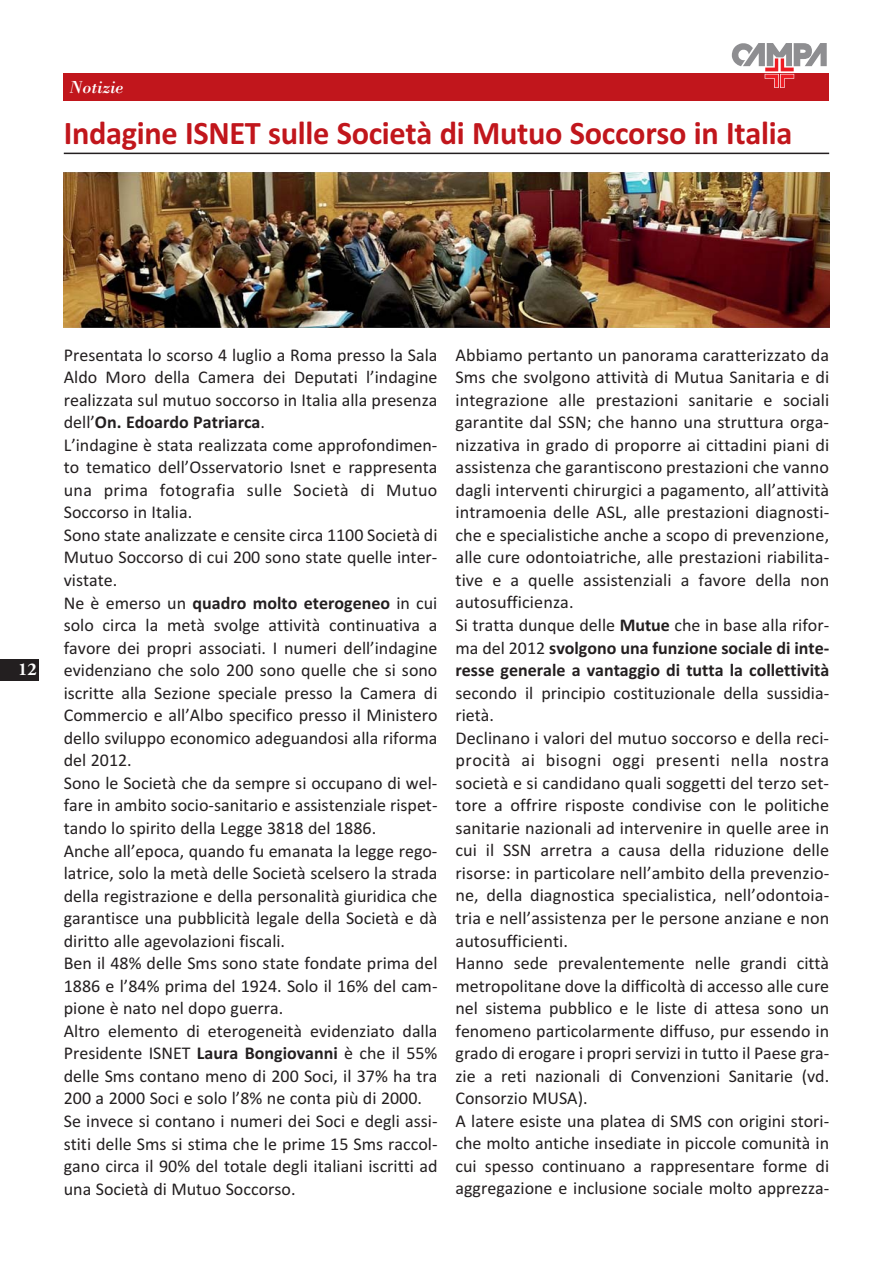
<style>
.page{position:relative;width:893px;height:1263px;background:#fff}
.page>*{position:absolute;margin:0;border:0;box-sizing:border-box;transform-origin:0 0}
.t1{font:33px "Calibri Bold OTF";letter-spacing:-.01em;color:#c1161c}
.t2{font:18px/22.5px "Calibri";color:#231f20}
.t3{font:italic 18px "Bodoni Std";color:#fff}
.t4{font:700 18px "Adobe Garamond Pro";color:#fff}
.s1{font-weight:700}
</style>
<div class="page">
<div style="left:0;top:659px;width:38px;height:21px;background:#231f20"></div>
<div style="left:64px;top:73px;width:765px;height:27px;background:#c1161c"></div>
<svg style="left:732px;top:43px;width:95px;height:45px"></svg>
<hr style="left:64px;top:153px;width:765px;height:1px;background:#231f20">
<img style="left:64px;top:173px;width:765px;height:154px">
<p class="t3" style="left:70px;top:80px;width:55px">Notizie</p>
<h1 class="t1" style="left:64px;top:121px;width:730px">Indagine ISNET sulle Società di Mutuo Soccorso in Italia</h1>
<p class="t4" style="left:18px;top:658px;width:20px">12</p>
<p class="t2" style="left:64px;top:345px;width:375px">Presentata lo scorso 4 luglio a Roma presso la Sala Aldo Moro della Camera dei Deputati l’indagine realizzata sul mutuo soccorso in Italia alla presenza dell’<span class="s1">On. Edoardo Patriarca</span>.<br>L’indagine è stata realizzata come approfondimen&shy;to tematico dell’Osservatorio Isnet e rappresenta una prima fotografia sulle Società di Mutuo Soccorso in Italia.<br>Sono state analizzate e censite circa 1100 Società di Mutuo Soccorso di cui 200 sono state quelle inter&shy;vistate.<br>Ne è emerso un <span class="s1">quadro molto eterogeneo</span> in cui solo circa la metà svolge attività continuativa a favore dei propri associati. I numeri dell’indagine evidenziano che solo 200 sono quelle che si sono iscritte alla Sezione speciale presso la Camera di Commercio e all’Albo specifico presso il Ministero dello sviluppo economico adeguandosi alla riforma del 2012.<br>Sono le Società che da sempre si occupano di wel&shy;fare in ambito socio-sanitario e assistenziale rispet&shy;tando lo spirito della Legge 3818 del 1886.<br>Anche all’epoca, quando fu emanata la legge rego&shy;latrice, solo la metà delle Società scelsero la strada della registrazione e della personalità giuridica che garantisce una pubblicità legale della Società e dà diritto alle agevolazioni fiscali.<br>Ben il 48% delle Sms sono state fondate prima del 1886 e l’84% prima del 1924. Solo il 16% del cam&shy;pione è nato nel dopo guerra.<br>Altro elemento di eterogeneità evidenziato dalla Presidente ISNET <span class="s1">Laura Bongiovanni</span> è che il 55% delle Sms contano meno di 200 Soci, il 37% ha tra 200 a 2000 Soci e solo l’8% ne conta più di 2000.<br>Se invece si contano i numeri dei Soci e degli assi&shy;stiti delle Sms si stima che le prime 15 Sms raccol&shy;gano circa il 90% del totale degli italiani iscritti ad una Società di Mutuo Soccorso.</p>
<p class="t2" style="left:455px;top:345px;width:375px">Abbiamo pertanto un panorama caratterizzato da Sms che svolgono attività di Mutua Sanitaria e di integrazione alle prestazioni sanitarie e sociali garantite dal SSN; che hanno una struttura orga&shy;nizzativa in grado di proporre ai cittadini piani di assistenza che garantiscono prestazioni che vanno dagli interventi chirurgici a pagamento, all’attività intramoenia delle ASL, alle prestazioni diagnosti&shy;che e specialistiche anche a scopo di prevenzione, alle cure odontoiatriche, alle prestazioni riabilita&shy;tive e a quelle assistenziali a favore della non autosufficienza.<br>Si tratta dunque delle <span class="s1">Mutue</span> che in base alla rifor&shy;ma del 2012 <span class="s1">svolgono una funzione sociale di inte&shy;resse generale a vantaggio di tutta la collettività</span></p>
<p class="t2" style="left:455px;top:683px;width:375px">secondo il principio costituzionale della sussidia&shy;rietà.<br>Declinano i valori del mutuo soccorso e della reci&shy;procità ai bisogni oggi presenti nella nostra società e si candidano quali soggetti del terzo set&shy;tore a offrire risposte condivise con le politiche sanitarie nazionali ad intervenire in quelle aree in cui il SSN arretra a causa della riduzione delle risorse: in particolare nell’ambito della prevenzio&shy;ne, della diagnostica specialistica, nell’odontoia&shy;tria e nell’assistenza per le persone anziane e non autosufficienti.<br>Hanno sede prevalentemente nelle grandi città metropolitane dove la difficoltà di accesso alle cure nel sistema pubblico e le liste di attesa sono un fenomeno particolarmente diffuso, pur essendo in grado di erogare i propri servizi in tutto il Paese gra&shy;zie a reti nazionali di Convenzioni Sanitarie (vd.<br>Consorzio MUSA).<br>A latere esiste una platea di SMS con origini stori&shy;che molto antiche insediate in piccole comunità in cui spesso continuano a rappresentare forme di aggregazione e inclusione sociale molto apprezza-</p>
</div>
